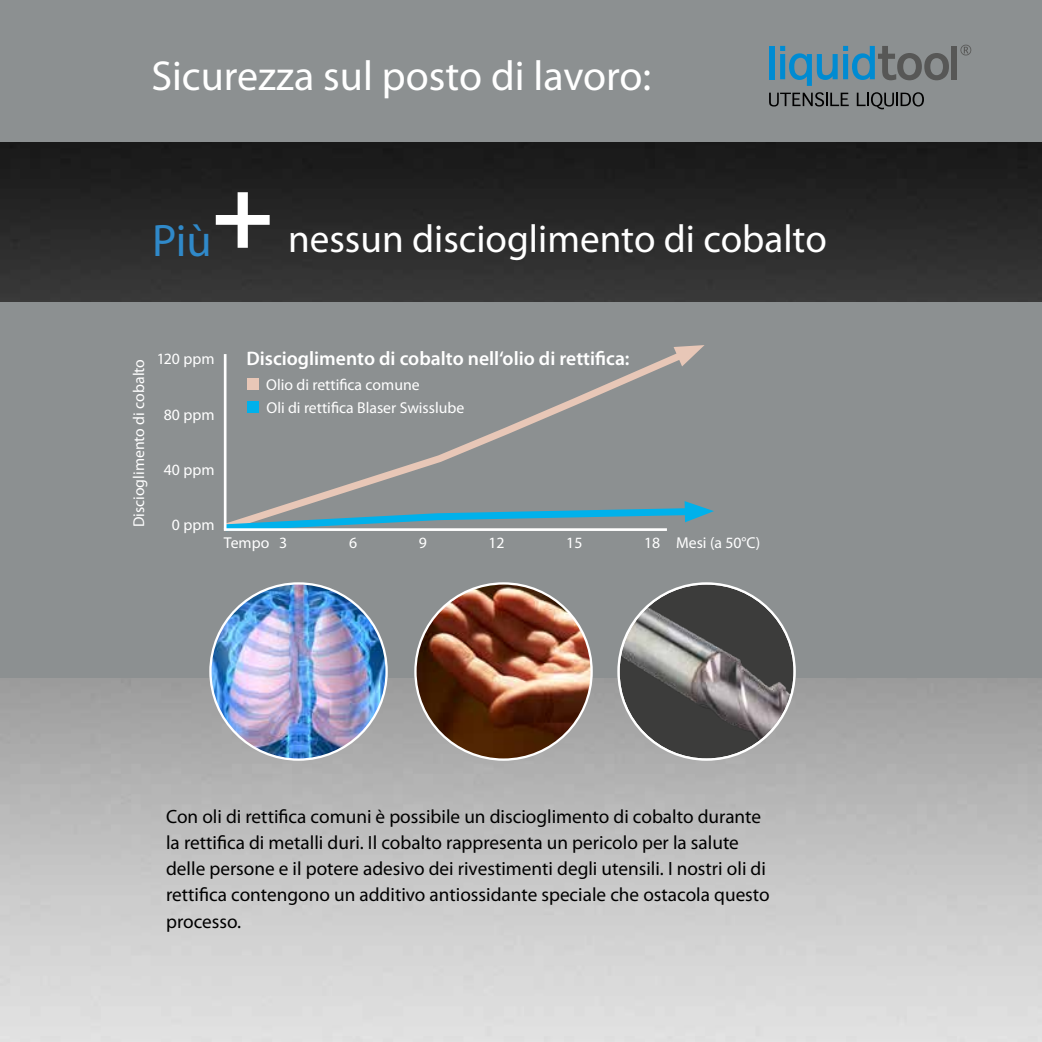
<style>
.page{position:relative;width:1042px;height:1042px;background:#fff}
.page>*{position:absolute;margin:0;border:0;box-sizing:border-box;transform-origin:0 0}
.t1{font:700 104.48px "Myriad Pro";color:#fff}
.t2{font:45.68px "Myriad Pro";color:#3089c9}
.t3{font:42px "Myriad Pro";color:#fff}
.t4{font:39.2px "Myriad Pro";color:#fff}
.t5{font:600 19.6px "Myriad Pro";color:#fff}
.t6{font:19.25px/26.2px "Myriad Pro";color:#000}
.t7{font:15.75px "Myriad Pro";color:#fff}
</style>
<div class="page">
<img style="left:0;top:141px;width:1042px;height:901px">
<div style="left:0;top:302px;width:1042px;height:375px;background:#8c9091"></div>
<div style="left:0;top:0;width:1042px;height:141px;background:#8c9091"></div>
<img style="left:210px;top:585px;width:177px;height:174px">
<img style="left:415px;top:583px;width:176px;height:176px;border-radius:88px">
<svg style="left:618px;top:585px;width:176px;height:174px;background:#706f6f"></svg>
<svg style="left:223px;top:354px;width:460px;height:147px"></svg>
<svg style="left:673px;top:345px;width:31px;height:21px"></svg>
<svg style="left:223px;top:501px;width:491px;height:31px"></svg>
<hr style="left:224px;top:528px;width:443px;height:3px;background:#fff">
<hr style="left:224px;top:354px;width:2px;height:175px;background:#fff">
<div style="left:769px;top:46px;width:5px;height:33px;background:#008bd2"></div>
<svg style="left:780px;top:46px;width:57px;height:40px"></svg>
<svg style="left:843px;top:46px;width:106px;height:34px"></svg>
<div style="left:951px;top:46px;width:6px;height:34px;background:#575756"></div>
<svg style="left:960px;top:45px;width:11px;height:10px"></svg>
<svg style="left:769px;top:92px;width:80px;height:15px"></svg>
<svg style="left:857px;top:92px;width:67px;height:17px"></svg>
<h3 class="t3" style="left:151px;top:50px;width:501px">Sicurezza sul posto di lavoro:</h3>
<h1 class="t1" style="left:212px;top:144px;width:64px">+</h1>
<h2 class="t2" style="left:152px;top:213px;width:61px">Più</h2>
<h3 class="t4" style="left:288px;top:215px;width:540px">nessun discioglimento di cobalto</h3>
<p class="t7" style="left:129px;top:527px;width:170px;rotate:-90deg">Discioglimento di cobalto</p>
<p class="t7" style="left:157px;top:349px;width:59px">120 ppm</p>
<p class="t7" style="left:164px;top:404px;width:52px">80 ppm</p>
<p class="t7" style="left:164px;top:460px;width:52px">40 ppm</p>
<p class="t5" style="left:246px;top:346px;width:385px">Discioglimento di cobalto nell‘olio di rettifica:</p>
<p class="t7" style="left:266px;top:398px;width:199px">Oli di rettifica Blaser Swisslube</p>
<p class="t7" style="left:266px;top:375px;width:155px">Olio di rettifica comune</p>
<p class="t7" style="left:172px;top:515px;width:44px">0 ppm</p>
<p class="t7" style="left:224px;top:533px;width:65px">Tempo 3</p>
<p class="t7" style="left:349px;top:533px;width:10px">6</p>
<p class="t7" style="left:419px;top:533px;width:10px">9</p>
<p class="t7" style="left:488px;top:533px;width:18px">12</p>
<p class="t7" style="left:566px;top:533px;width:18px">15</p>
<p class="t7" style="left:644px;top:533px;width:118px">18 Mesi (a 50°C)</p>
<p class="t6" style="left:166px;top:803px;width:605px">Con oli di rettifica comuni è possibile un discioglimento di cobalto durante la rettifica di metalli duri. Il cobalto rappresenta un pericolo per la salute delle persone e il potere adesivo dei rivestimenti degli utensili. I nostri oli di rettifica contengono un additivo antiossidante speciale che ostacola questo processo.</p>
</div>
